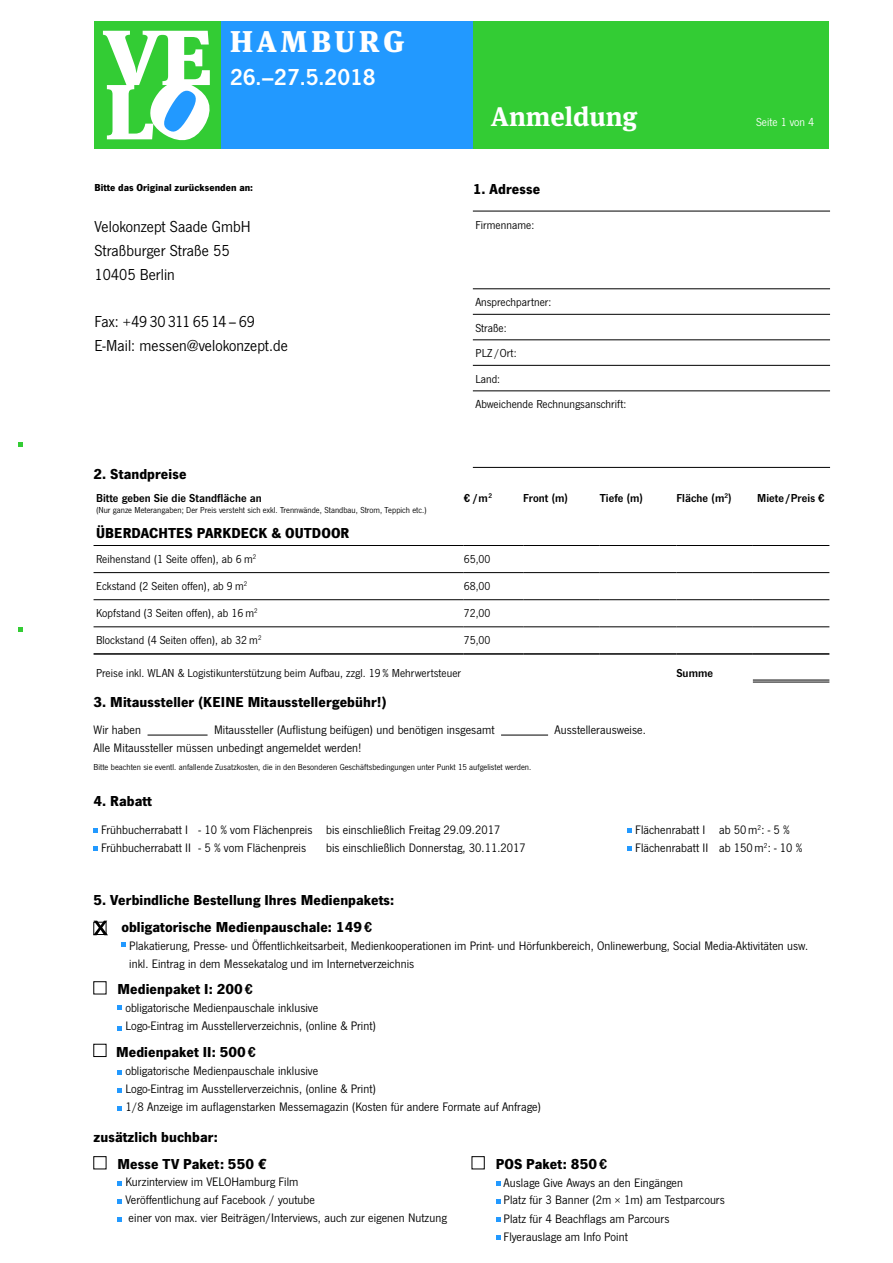
<style>
.page{position:relative;width:893px;height:1263px;background:#fff}
.page>*{position:absolute;margin:0;border:0;box-sizing:border-box;transform-origin:0 0}
.t1{font:900 30px "Meta Serif Pro";letter-spacing:.12em;color:#fff}
.t2{font:700 27px "Meta Serif Pro";color:#fff}
.t3{font:24px "News Got Dem";color:#fff}
.t4{font:16.5px/23.7px "News Got";letter-spacing:.005em;color:#000}
.t5{font:700 15px/26.5px "News Got";letter-spacing:.005em;color:#000;text-align:center}
.t6{font:12.75px/18px "News Got";letter-spacing:.005em;color:#000}
.t7{font:12px/25.5px "News Got";letter-spacing:.005em;color:#000}
.t8{font:12px "News Got Dem";letter-spacing:.005em;color:#000}
.t9{font:12px "News Got";letter-spacing:.005em;color:#fff}
.t10{font:700 10.5px "News Got";letter-spacing:.005em;color:#000}
.t11{font:9px "News Got";letter-spacing:.005em;color:#000}
.s1{font-family:"News Got Dem";font-weight:400}
</style>
<div class="page">
<div style="left:469px;top:21px;width:360px;height:128px;background:#33cc34"></div>
<div style="left:94px;top:21px;width:127px;height:128px;background:#33cc34"></div>
<svg style="left:103px;top:31px;width:107px;height:110px"></svg>
<div style="left:221px;top:21px;width:251px;height:128px;background:#29f"></div>
<hr style="left:148px;top:735px;width:60px;height:1px;background:#000">
<hr style="left:501px;top:735px;width:47px;height:1px;background:#000">
<hr style="left:94px;top:545px;width:370px;height:1px;background:#000">
<hr style="left:464px;top:545px;width:59px;height:1px;background:#000">
<hr style="left:523px;top:545px;width:77px;height:1px;background:#000">
<hr style="left:600px;top:545px;width:76px;height:1px;background:#000">
<hr style="left:676px;top:545px;width:77px;height:1px;background:#000">
<hr style="left:753px;top:545px;width:76px;height:1px;background:#000">
<hr style="left:94px;top:572px;width:370px;height:1px;background:#000">
<hr style="left:464px;top:572px;width:59px;height:1px;background:#000">
<hr style="left:523px;top:572px;width:77px;height:1px;background:#000">
<hr style="left:600px;top:572px;width:76px;height:1px;background:#000">
<hr style="left:676px;top:572px;width:77px;height:1px;background:#000">
<hr style="left:753px;top:572px;width:76px;height:1px;background:#000">
<hr style="left:94px;top:599px;width:370px;height:1px;background:#000">
<hr style="left:464px;top:599px;width:59px;height:1px;background:#000">
<hr style="left:523px;top:599px;width:77px;height:1px;background:#000">
<hr style="left:600px;top:599px;width:76px;height:1px;background:#000">
<hr style="left:676px;top:599px;width:77px;height:1px;background:#000">
<hr style="left:753px;top:599px;width:76px;height:1px;background:#000">
<hr style="left:94px;top:626px;width:370px;height:1px;background:#000">
<hr style="left:464px;top:626px;width:59px;height:1px;background:#000">
<hr style="left:523px;top:626px;width:77px;height:1px;background:#000">
<hr style="left:600px;top:626px;width:76px;height:1px;background:#000">
<hr style="left:676px;top:626px;width:77px;height:1px;background:#000">
<hr style="left:753px;top:626px;width:76px;height:1px;background:#000">
<hr style="left:94px;top:653px;width:370px;height:2px;background:#000">
<hr style="left:464px;top:653px;width:59px;height:2px;background:#000">
<hr style="left:523px;top:653px;width:77px;height:2px;background:#000">
<hr style="left:600px;top:653px;width:76px;height:2px;background:#000">
<hr style="left:676px;top:653px;width:77px;height:2px;background:#000">
<hr style="left:753px;top:653px;width:76px;height:2px;background:#000">
<hr style="left:753px;top:679px;width:76px;height:1px;background:#000">
<hr style="left:753px;top:681px;width:76px;height:1px;background:#000">
<svg style="left:94px;top:828px;width:4px;height:4px"></svg>
<svg style="left:628px;top:828px;width:4px;height:4px"></svg>
<svg style="left:94px;top:846px;width:4px;height:4px"></svg>
<svg style="left:628px;top:846px;width:4px;height:4px"></svg>
<svg style="left:121px;top:942px;width:5px;height:5px"></svg>
<div style="left:94px;top:981px;width:12px;height:13px;border:1px solid #000"></div>
<svg style="left:118px;top:1005px;width:4px;height:4px"></svg>
<svg style="left:118px;top:1026px;width:4px;height:4px"></svg>
<div style="left:94px;top:1044px;width:12px;height:13px;border:1px solid #000"></div>
<svg style="left:118px;top:1070px;width:4px;height:5px"></svg>
<svg style="left:118px;top:1088px;width:4px;height:5px"></svg>
<svg style="left:118px;top:1106px;width:4px;height:5px"></svg>
<svg style="left:18px;top:442px;width:5px;height:5px"></svg>
<svg style="left:18px;top:627px;width:5px;height:5px"></svg>
<hr style="left:473px;top:288px;width:357px;height:1px;background:#000">
<hr style="left:473px;top:339px;width:357px;height:1px;background:#000">
<hr style="left:473px;top:365px;width:357px;height:1px;background:#000">
<hr style="left:473px;top:390px;width:357px;height:1px;background:#000">
<hr style="left:473px;top:467px;width:357px;height:1px;background:#000">
<hr style="left:473px;top:211px;width:357px;height:1px;background:#000">
<hr style="left:473px;top:314px;width:357px;height:1px;background:#000">
<div style="left:94px;top:1156px;width:12px;height:13px;border:1px solid #000"></div>
<svg style="left:118px;top:1181px;width:4px;height:5px"></svg>
<svg style="left:118px;top:1199px;width:4px;height:5px"></svg>
<svg style="left:118px;top:1217px;width:4px;height:5px"></svg>
<div style="left:472px;top:1156px;width:12px;height:13px;border:1px solid #000"></div>
<svg style="left:496px;top:1181px;width:4px;height:5px"></svg>
<svg style="left:496px;top:1199px;width:4px;height:5px"></svg>
<svg style="left:496px;top:1217px;width:4px;height:5px"></svg>
<svg style="left:496px;top:1235px;width:4px;height:5px"></svg>
<svg style="left:93px;top:921px;width:15px;height:14px"></svg>
<h1 class="t1" style="left:230px;top:16px;width:176px">HAMBURG</h1>
<h3 class="t3" style="left:230px;top:63px;width:147px">26.–27.5.2018</h3>
<p class="t10" style="left:94px;top:181px;width:160px">Bitte das Original zurücksenden an:</p>
<p class="t4" style="left:94px;top:215px;width:158px">Velokonzept Saade GmbH<br>Straßburger Straße 55<br>10405 Berlin</p>
<p class="t4" style="left:94px;top:310px;width:195px">Fax: +49 30 311 65 14 – 69<br>E-Mail: messen@velokonzept.de</p>
<p class="t5" style="left:94px;top:461px;width:94px">2. Standpreise</p>
<p class="t8" style="left:96px;top:491px;width:167px">Bitte geben Sie die Standfläche an</p>
<p class="t11" style="left:96px;top:505px;width:332px">(Nur ganze Meterangaben; Der Preis versteht sich exkl. Trennwände, Standbau, Strom, Teppich etc.)</p>
<h2 class="t2" style="left:491px;top:95px;width:148px">Anmeldung</h2>
<p class="t5" style="left:473px;top:176px;width:69px">1. Adresse</p>
<p class="t7" style="left:475px;top:212px;width:60px">Firmenname:</p>
<p class="t7" style="left:475px;top:290px;width:153px">Ansprechpartner:<br>Straße:<br>PLZ /Ort:<br>Land:<br>Abweichende Rechnungsanschrift:</p>
<p class="t9" style="left:756px;top:115px;width:60px">Seite 1 von 4</p>
<p class="t8" style="left:464px;top:491px;width:30px">€ /m<sup>2</sup></p>
<p class="t8" style="left:523px;top:491px;width:47px">Front (m)</p>
<p class="t8" style="left:600px;top:491px;width:45px">Tiefe (m)</p>
<p class="t8" style="left:676px;top:491px;width:57px">Fläche (m<sup>2</sup>)</p>
<p class="t8" style="left:757px;top:491px;width:69px">Miete /Preis €</p>
<p class="t5" style="left:96px;top:520px;width:255px">ÜBERDACHTES PARKDECK &amp; OUTDOOR</p>
<p class="t7" style="left:96px;top:546px;width:162px">Reihenstand (1 Seite offen), ab 6 m<sup>2</sup></p>
<p class="t7" style="left:464px;top:546px;width:28px">65,00</p>
<p class="t7" style="left:96px;top:574px;width:153px">Eckstand (2 Seiten offen), ab 9 m<sup>2</sup></p>
<p class="t7" style="left:464px;top:574px;width:28px">68,00</p>
<p class="t7" style="left:96px;top:601px;width:163px">Kopfstand (3 Seiten offen), ab 16 m<sup>2</sup></p>
<p class="t7" style="left:464px;top:601px;width:28px">72,00</p>
<p class="t7" style="left:96px;top:628px;width:167px">Blockstand (4 Seiten offen), ab 32 m<sup>2</sup></p>
<p class="t7" style="left:464px;top:628px;width:28px">75,00</p>
<p class="t7" style="left:96px;top:660px;width:366px">Preise inkl. WLAN &amp; Logistikunterstützung beim Aufbau, zzgl. 19 % Mehrwertsteuer</p>
<p class="t8" style="left:676px;top:666px;width:38px">Summe</p>
<p class="t5" style="left:94px;top:689px;width:295px">3. Mitaussteller (KEINE Mitausstellergebühr!)</p>
<p class="t6" style="left:94px;top:721px;width:49px">Wir haben</p>
<p class="t6" style="left:214px;top:721px;width:282px">Mitaussteller (Auflistung beifügen) und benötigen insgesamt</p>
<p class="t6" style="left:555px;top:721px;width:93px">Ausstellerausweise.</p>
<p class="t6" style="left:94px;top:739px;width:270px">Alle Mitaussteller müssen unbedingt angemeldet werden!</p>
<p class="t11" style="left:94px;top:762px;width:439px">Bitte beachten sie eventl. anfallende Zusatzkosten, die in den Besonderen Geschäftsbedingungen unter Punkt 15 aufgelistet werden.</p>
<p class="t5" style="left:94px;top:787px;width:60px">4. Rabatt</p>
<p class="t6" style="left:101px;top:821px;width:401px">Frühbucherrabatt I - 10 % vom Flächenpreis bis einschließlich Freitag 29.09.2017</p>
<p class="t6" style="left:635px;top:821px;width:156px">Flächenrabatt I ab 50m<sup>2</sup>: - 5 %</p>
<p class="t6" style="left:101px;top:839px;width:207px">Frühbucherrabatt II - 5 % vom Flächenpreis</p>
<p class="t6" style="left:326px;top:839px;width:201px">bis einschließlich Donnerstag, 30.11.2017</p>
<p class="t6" style="left:635px;top:839px;width:169px">Flächenrabatt II ab 150m<sup>2</sup>: - 10 %</p>
<p class="t5" style="left:94px;top:887px;width:302px">5. Verbindliche Bestellung Ihres Medienpakets: obligatorische Medienpauschale: 149<span class="s1">€</span></p>
<p class="t6" style="left:129px;top:937px;width:680px">Plakatierung, Presse- und Öffentlichkeitsarbeit, Medienkooperationen im Print- und Hörfunkbereich, Onlinewerbung, Social Media-Aktivitäten usw. inkl. Eintrag in dem Messekatalog und im Internetverzeichnis</p>
<p class="t5" style="left:118px;top:976px;width:137px">Medienpaket I: 200<span class="s1">€</span></p>
<p class="t6" style="left:125px;top:999px;width:252px">obligatorische Medienpauschale inklusive<br>Logo-Eintrag im Ausstellerverzeichnis, (online &amp; Print)</p>
<p class="t5" style="left:116px;top:1038px;width:141px">Medienpaket II: 500<span class="s1">€</span></p>
<p class="t6" style="left:125px;top:1062px;width:417px">obligatorische Medienpauschale inklusive<br>Logo-Eintrag im Ausstellerverzeichnis, (online &amp; Print)<br>1/8 Anzeige im auflagenstarken Messemagazin (Kosten für andere Formate auf Anfrage)</p>
<p class="t5" style="left:94px;top:1123px;width:126px">zusätzlich buchbar:</p>
<p class="t5" style="left:118px;top:1151px;width:151px">Messe TV Paket: 550 €</p>
<p class="t6" style="left:125px;top:1173px;width:323px">Kurzinterview im VELOHamburg Film<br>Veröffentlichung auf Facebook / youtube<br>einer von max. vier Beiträgen/Interviews, auch zur eigenen Nutzung</p>
<p class="t5" style="left:496px;top:1151px;width:113px">POS Paket: 850<span class="s1">€</span></p>
<p class="t6" style="left:504px;top:1175px;width:223px;line-height:16.5px">Auslage Give Aways an den Eingängen<br>Platz für 3 Banner (2m × 1m) am Testparcours</p>
<p class="t6" style="left:504px;top:1210px;width:167px">Platz für 4 Beachflags am Parcours<br>Flyerauslage am Info Point</p>
</div>
